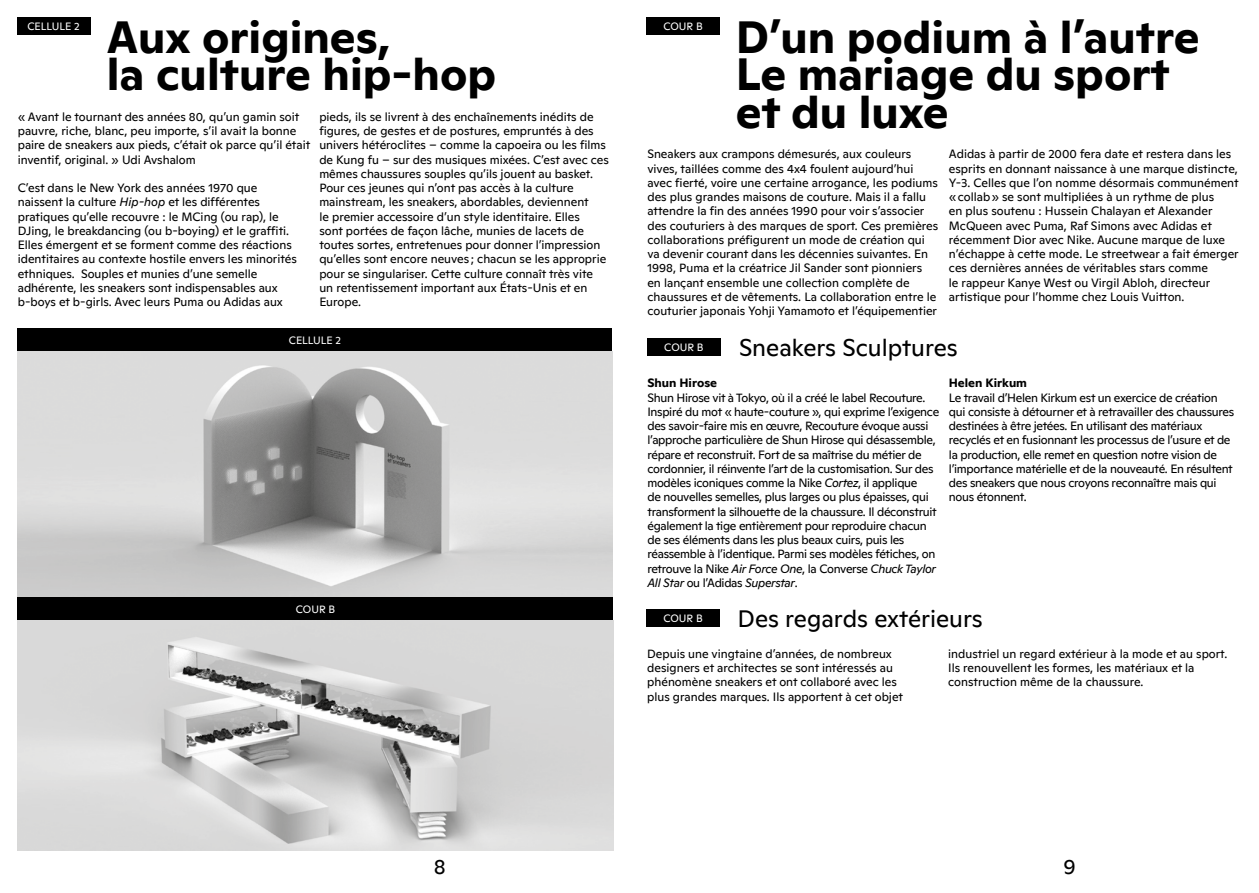
<style>
.page{position:relative;width:1259px;height:893px;background:#fff}
.page>*{position:absolute;margin:0;border:0;box-sizing:border-box;transform-origin:0 0}
.TITRE_LIVRET{font:700 45px/37.5px "Ginto";color:#000}
.TEXTE_LIVRET{font:24px "Ginto";color:#000}
.t1{font:21px "Ginto";color:#000}
.COURS_TEXTE{font:12px/14.2px "Ginto";color:#000}
.CELLULE_TEXTE{font:12px/14.2px "Ginto";letter-spacing:-.025em;color:#000}
.CELLULE_TEXTE-2{font:12px/14.2px "Ginto";color:#000}
.TEXTE_LIVRET-2{font:12px/14.2px "Ginto";color:#000}
.TEXTE_LIVRET-3{font:700 12px "Ginto";color:#000}
.t2{font:10.65px "Ginto";color:#fff}
.s1{font-style:italic}
</style>
<div class="page">
<div style="left:17px;top:328px;width:595px;height:24px;background:#000"></div>
<div style="left:17px;top:17px;width:73px;height:18px;background:#000"></div>
<img style="left:17px;top:352px;width:595px;height:265px">
<div style="left:646px;top:609px;width:73px;height:17px;background:#000"></div>
<div style="left:18px;top:597px;width:595px;height:24px;background:#000"></div>
<div style="left:646px;top:17px;width:73px;height:18px;background:#000"></div>
<img style="left:18px;top:621px;width:595px;height:229px">
<div style="left:647px;top:338px;width:73px;height:17px;background:#000"></div>
<p class="t2" style="left:27px;top:19px;width:54px">CELLULE 2</p>
<p class="TITRE_LIVRET" style="left:107px;top:14px;width:391px">Aux origines,<br>la culture hip-hop</p>
<p class="TEXTE_LIVRET-2" style="left:18px;top:109px;width:294px">« Avant le tournant des années 80, qu’un gamin soit pauvre, riche, blanc, peu importe, s’il avait la bonne paire de sneakers aux pieds, c’était ok parce qu’il était inventif, original. » Udi Avshalom</p>
<p class="CELLULE_TEXTE-2" style="left:18px;top:180px;width:281px">C’est dans le New York des années 1970 que naissent la culture <span class="s1">Hip-hop</span> et les différentes pratiques qu’elle recouvre : le MCing (ou rap), le DJing, le breakdancing (ou b-boying) et le graffiti.<br>Elles émergent et se forment comme des réactions identitaires au contexte hostile envers les minorités ethniques. Souples et munies d’une semelle adhérente, les sneakers sont indispensables aux b-boys et b-girls. Avec leurs Puma ou Adidas aux</p>
<p class="CELLULE_TEXTE-2" style="left:319px;top:109px;width:291px">pieds, ils se livrent à des enchaînements inédits de figures, de gestes et de postures, empruntés à des univers hétéroclites – comme la capoeira ou les films de Kung fu – sur des musiques mixées. C’est avec ces mêmes chaussures souples qu’ils jouent au basket.<br>Pour ces jeunes qui n’ont pas accès à la culture mainstream, les sneakers, abordables, deviennent<br>le premier accessoire d’un style identitaire. Elles<br>sont portées de façon lâche, munies de lacets de toutes sortes, entretenues pour donner l’impression qu’elles sont encore neuves ; chacun se les approprie pour se singulariser. Cette culture connaît très vite un retentissement important aux États-Unis et en Europe.</p>
<p class="t2" style="left:289px;top:333px;width:54px">CELLULE 2</p>
<p class="t2" style="left:296px;top:602px;width:41px">COUR B</p>
<p class="TITRE_LIVRET" style="left:736px;top:14px;width:465px">D’un podium à l’autre</p>
<p class="TITRE_LIVRET" style="left:736px;top:52px;width:435px">Le mariage du sport et du luxe</p>
<p class="COURS_TEXTE" style="left:647px;top:146px;width:292px">Sneakers aux crampons démesurés, aux couleurs vives, taillées comme des 4x4 foulent aujourd’hui avec fierté, voire une certaine arrogance, les podiums des plus grandes maisons de couture. Mais il a fallu attendre la fin des années 1990 pour voir s’associer des couturiers à des marques de sport. Ces premières collaborations préfigurent un mode de création qui va devenir courant dans les décennies suivantes. En 1998, Puma et la créatrice Jil Sander sont pionniers en lançant ensemble une collection complète de chaussures et de vêtements. La collaboration entre le couturier japonais Yohji Yamamoto et l’équipementier</p>
<p class="COURS_TEXTE" style="left:949px;top:146px;width:291px">Adidas à partir de 2000 fera date et restera dans les esprits en donnant naissance à une marque distincte, Y-3. Celles que l’on nomme désormais communément «collab» se sont multipliées à un rythme de plus<br>en plus soutenu : Hussein Chalayan et Alexander McQueen avec Puma, Raf Simons avec Adidas et récemment Dior avec Nike. Aucune marque de luxe n’échappe à cette mode. Le streetwear a fait émerger ces dernières années de véritables stars comme<br>le rappeur Kanye West ou Virgil Abloh, directeur artistique pour l’homme chez Louis Vuitton.</p>
<p class="t2" style="left:663px;top:19px;width:41px">COUR B</p>
<p class="TEXTE_LIVRET" style="left:739px;top:330px;width:220px">Sneakers Sculptures</p>
<p class="TEXTE_LIVRET-3" style="left:949px;top:374px;width:80px">Helen Kirkum</p>
<p class="CELLULE_TEXTE" style="left:949px;top:389px;width:287px">Le travail d’Helen Kirkum est un exercice de création qui consiste à détourner et à retravailler des chaussures destinées à être jetées. En utilisant des matériaux recyclés et en fusionnant les processus de l’usure et de la production, elle remet en question notre vision de l’importance matérielle et de la nouveauté. En résultent des sneakers que nous croyons reconnaître mais qui nous étonnent.</p>
<p class="t2" style="left:664px;top:339px;width:41px">COUR B</p>
<p class="TEXTE_LIVRET-3" style="left:647px;top:374px;width:71px">Shun Hirose</p>
<p class="CELLULE_TEXTE" style="left:647px;top:389px;width:293px">Shun Hirose vit à Tokyo, où il a créé le label Recouture.<br>Inspiré du mot « haute-couture », qui exprime l’exigence des savoir-faire mis en œuvre, Recouture évoque aussi l’approche particulière de Shun Hirose qui désassemble, répare et reconstruit. Fort de sa maîtrise du métier de cordonnier, il réinvente l’art de la customisation. Sur des modèles iconiques comme la Nike <span class="s1">Cortez</span>, il applique<br>de nouvelles semelles, plus larges ou plus épaisses, qui transforment la silhouette de la chaussure. Il déconstruit également la tige entièrement pour reproduire chacun de ses éléments dans les plus beaux cuirs, puis les réassemble à l’identique. Parmi ses modèles fétiches, on retrouve la Nike <span class="s1">Air Force One</span>, la Converse <span class="s1">Chuck Taylor All Star</span> ou l’Adidas <span class="s1">Superstar</span>.</p>
<p class="TEXTE_LIVRET" style="left:737px;top:601px;width:247px">Des regards extérieurs</p>
<p class="TEXTE_LIVRET-2" style="left:647px;top:646px;width:257px">Depuis une vingtaine d’années, de nombreux designers et architectes se sont intéressés au phénomène sneakers et ont collaboré avec les plus grandes marques. Ils apportent à cet objet</p>
<p class="TEXTE_LIVRET-2" style="left:948px;top:646px;width:280px">industriel un regard extérieur à la mode et au sport.<br>Ils renouvellent les formes, les matériaux et la construction même de la chaussure.</p>
<p class="t2" style="left:663px;top:610px;width:41px">COUR B</p>
<h3 class="t1" style="left:434px;top:851px;width:13px">8</h3>
<h3 class="t1" style="left:1063px;top:851px;width:14px">9</h3>
</div>
